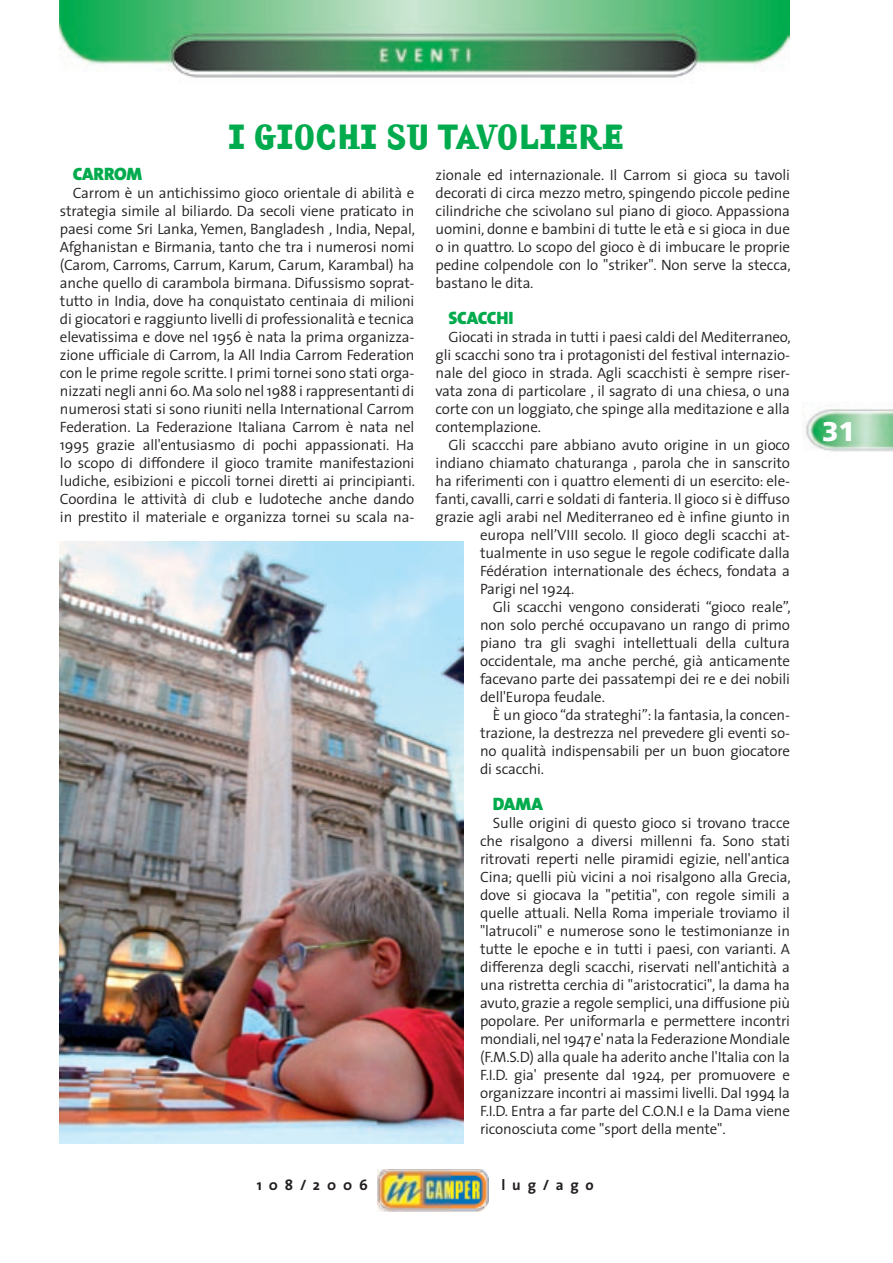
<style>
.page{position:relative;width:893px;height:1263px;background:#fff}
.page>*{position:absolute;margin:0;border:0;box-sizing:border-box;transform-origin:0 0}
.t1{font:700 33px "Amplifier";letter-spacing:-.01em;color:#00ab4d}
.t2{font:900 27px "Frutiger";color:#fff}
.t3{font:900 18px "The Sans";letter-spacing:-.01em;color:#00ab4d}
.t4{font:300 15px/18px "The Sans";letter-spacing:-.01em;color:#231f20;text-align:justify}
.t5{font:700 15px "The Sans";letter-spacing:.46em;color:#231f20}
</style>
<div class="page">
<img style="left:378px;top:1169px;width:110px;height:43px">
<img style="left:60px;top:0;width:729px;height:78px">
<img style="left:804px;top:409px;width:89px;height:43px">
<img style="left:60px;top:541px;width:403px;height:602px">
<h1 class="t1" style="left:228px;top:115px;width:397px">I GIOCHI SU TAVOLIERE</h1>
<p class="t3" style="left:73px;top:159px;width:71px">CARROM</p>
<p class="t4" style="left:60px;top:183px;width:357px;text-indent:13px">Carrom è un antichissimo gioco orientale di abilità e strategia simile al biliardo. Da secoli viene praticato in paesi come Sri Lanka, Yemen, Bangladesh , India, Nepal, Afghanistan e Birmania, tanto che tra i numerosi nomi (Carom, Carroms, Carrum, Karum, Carum, Karambal) ha anche quello di carambola birmana. Difussismo soprat&shy;tutto in India, dove ha conquistato centinaia di milioni di giocatori e raggiunto livelli di professionalità e tecnica elevatissima e dove nel 1956 è nata la prima organizza&shy;zione ufficiale di Carrom, la All India Carrom Federation con le prime regole scritte. I primi tornei sono stati orga&shy;nizzati negli anni 60. Ma solo nel 1988 i rappresentanti di numerosi stati si sono riuniti nella International Carrom Federation. La Federazione Italiana Carrom è nata nel 1995 grazie all'entusiasmo di pochi appassionati. Ha lo scopo di diffondere il gioco tramite manifestazioni ludiche, esibizioni e piccoli tornei diretti ai principianti.<br>Coordina le attività di club e ludoteche anche dando in prestito il materiale e organizza tornei su scala na-</p>
<p class="t4" style="left:436px;top:165px;width:357px">zionale ed internazionale. Il Carrom si gioca su tavoli decorati di circa mezzo metro, spingendo piccole pedine cilindriche che scivolano sul piano di gioco. Appassiona uomini, donne e bambini di tutte le età e si gioca in due o in quattro. Lo scopo del gioco è di imbucare le proprie pedine colpendole con lo "striker". Non serve la stecca, bastano le dita.</p>
<p class="t3" style="left:448px;top:303px;width:67px">SCACCHI</p>
<p class="t4" style="left:436px;top:327px;width:357px;text-indent:13px">Giocati in strada in tutti i paesi caldi del Mediterraneo, gli scacchi sono tra i protagonisti del festival internazio&shy;nale del gioco in strada. Agli scacchisti è sempre riser&shy;vata zona di particolare , il sagrato di una chiesa, o una corte con un loggiato, che spinge alla meditazione e alla contemplazione.</p>
<p class="t4" style="left:448px;top:435px;width:343px">Gli scaccchi pare abbiano avuto origine in un gioco</p>
<p class="t4" style="left:436px;top:453px;width:356px">indiano chiamato chaturanga , parola che in sanscrito</p>
<p class="t4" style="left:436px;top:471px;width:356px">ha riferimenti con i quattro elementi di un esercito: ele-</p>
<p class="t4" style="left:436px;top:489px;width:356px">fanti, cavalli, carri e soldati di fanteria. Il gioco si è diffuso</p>
<p class="t4" style="left:436px;top:507px;width:356px">grazie agli arabi nel Mediterraneo ed è infine giunto in</p>
<p class="t4" style="left:480px;top:525px;width:311px">europa nell’VIII secolo. Il gioco degli scacchi at-</p>
<p class="t4" style="left:480px;top:543px;width:311px">tualmente in uso segue le regole codificate dalla</p>
<p class="t4" style="left:480px;top:561px;width:311px">Fédération internationale des échecs, fondata a</p>
<p class="t4" style="left:480px;top:579px;width:96px">Parigi nel 1924.</p>
<p class="t4" style="left:493px;top:597px;width:299px">Gli scacchi vengono considerati “gioco reale”,</p>
<p class="t4" style="left:480px;top:615px;width:311px">non solo perché occupavano un rango di primo</p>
<p class="t4" style="left:480px;top:633px;width:311px">piano tra gli svaghi intellettuali della cultura</p>
<p class="t4" style="left:480px;top:651px;width:311px">occidentale, ma anche perché, già anticamente</p>
<p class="t4" style="left:480px;top:669px;width:311px">facevano parte dei passatempi dei re e dei nobili</p>
<p class="t4" style="left:480px;top:687px;width:126px">dell'Europa feudale.</p>
<p class="t4" style="left:493px;top:705px;width:299px">È un gioco “da strateghi”: la fantasia, la concen-</p>
<p class="t4" style="left:480px;top:723px;width:311px">trazione, la destrezza nel prevedere gli eventi so-</p>
<p class="t4" style="left:480px;top:741px;width:311px">no qualità indispensabili per un buon giocatore</p>
<p class="t4" style="left:480px;top:759px;width:66px">di scacchi.</p>
<p class="t3" style="left:493px;top:789px;width:52px">DAMA</p>
<p class="t4" style="left:480px;top:813px;width:312px;text-indent:13px">Sulle origini di questo gioco si trovano tracce che risalgono a diversi millenni fa. Sono stati ritrovati reperti nelle piramidi egizie, nell'antica Cina; quelli più vicini a noi risalgono alla Grecia, dove si giocava la "petitia", con regole simili a quelle attuali. Nella Roma imperiale troviamo il "latrucoli" e numerose sono le testimonianze in tutte le epoche e in tutti i paesi, con varianti. A differenza degli scacchi, riservati nell'antichità a una ristretta cerchia di "aristocratici", la dama ha avuto, grazie a regole semplici, una diffusione più popolare. Per uniformarla e permettere incontri mondiali, nel 1947 e' nata la Federazione Mondiale (F.M.S.D) alla quale ha aderito anche l'Italia con la F.I.D. gia' presente dal 1924, per promuovere e organizzare incontri ai massimi livelli. Dal 1994 la F.I.D. Entra a far parte del C.O.N.I e la Dama viene riconosciuta come "sport della mente".</p>
<p class="t5" style="left:257px;top:1172px;width:113px">108/2006</p>
<p class="t5" style="left:501px;top:1172px;width:94px">lug/ago</p>
<h2 class="t2" style="left:822px;top:415px;width:35px">31</h2>
</div>
